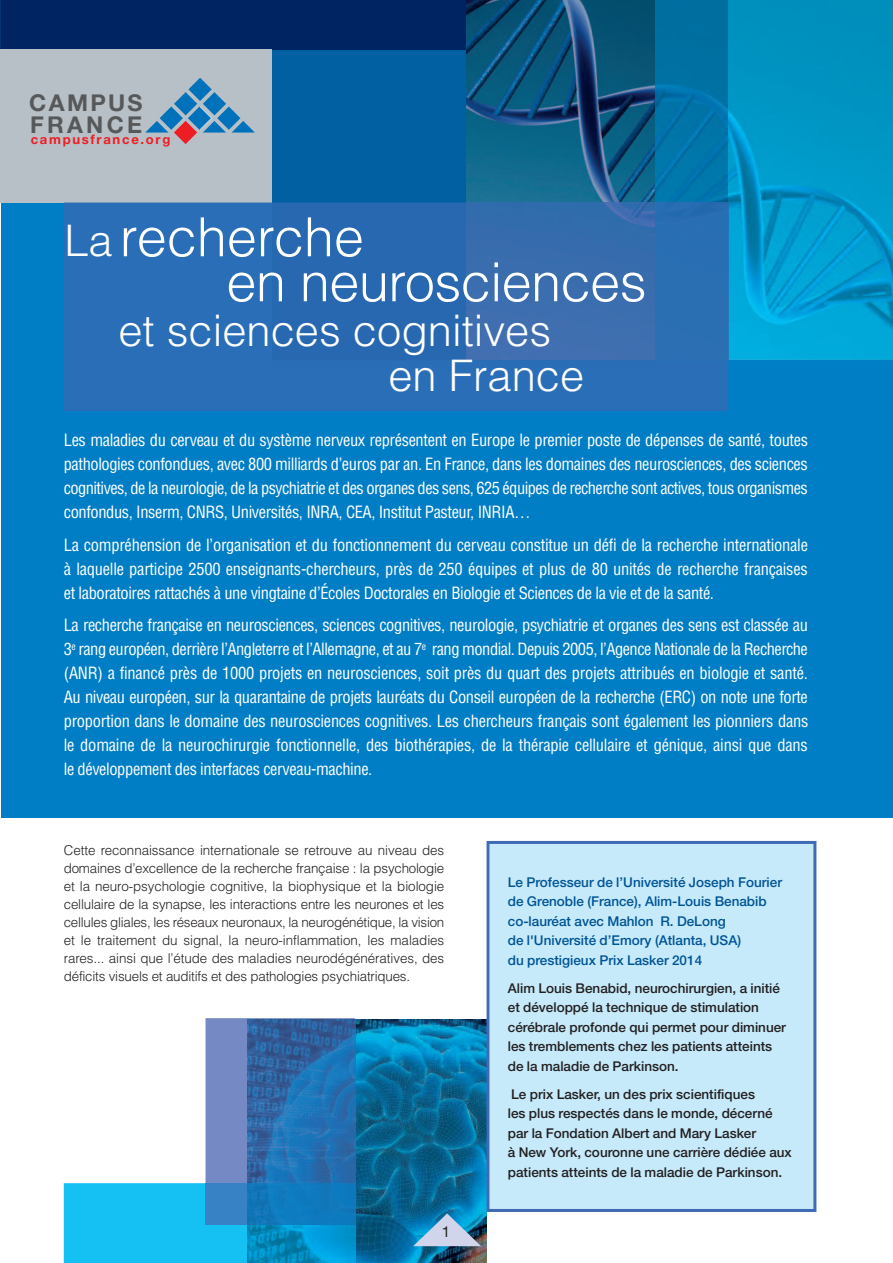
<style>
.page{position:relative;width:893px;height:1263px;background:#fff}
.page>*{position:absolute;margin:0;border:0;box-sizing:border-box;transform-origin:0 0}
.t1{font:300 54px/45px "Helvetica";letter-spacing:-.01em;color:#fff}
.t2{font:300 43.5px/45px "Helvetica";color:#fff}
.t3{font:700 23.25px "Helvetica Neue";letter-spacing:.12em;color:#57585a}
.t4{font:condensed 16.5px/24px "Helvetica";letter-spacing:-.025em;color:#fff;text-align:justify}
.t5{font:15px "Helvetica Neue";color:#231f20}
.t6{font:300 13.5px/18px "Helvetica";letter-spacing:-.015em;color:#231f20;text-align:justify}
.t7{font:500 13.5px/19.5px "Helvetica Neue";color:#231f20}
.t8{font:500 13.5px/19.5px "Helvetica Neue";color:#005495}
.t9{font:700 13.05px "Helvetica Neue";letter-spacing:.13em;color:#ee1d23}
.s1{font-size:43.5px}
</style>
<div class="page">
<img style="left:356px;top:1019px;width:130px;height:244px">
<div style="left:1px;top:0;width:892px;height:818px;background:#007ec5"></div>
<svg style="left:413px;top:1213px;width:68px;height:33px;background:#69a8cd"></svg>
<div style="left:1px;top:47px;width:271px;height:155px;background:#b7c0c6"></div>
<div style="left:0;top:0;width:893px;height:49px;background:#002361"></div>
<svg style="left:145px;top:78px;width:110px;height:66px"></svg>
<img style="left:728px;top:0;width:165px;height:360px">
<svg style="left:64px;top:1018px;width:291px;height:245px"></svg>
<div style="left:206px;top:1183px;width:41px;height:42px;background:#3782c4"></div>
<div style="left:272px;top:49px;width:195px;height:154px;background:#0060a2"></div>
<img style="left:467px;top:0;width:261px;height:203px">
<div style="left:64px;top:203px;width:664px;height:208px;background:#296eb7"></div>
<svg style="left:272px;top:203px;width:384px;height:157px;background:#306aaf"></svg>
<hr style="left:656px;top:360px;width:71px;height:1px;background:#246db3">
<svg style="left:0;top:0;width:1px;height:203px"></svg>
<div style="left:490px;top:844px;width:323px;height:365px;background:#c6eafa"></div>
<div style="left:487px;top:841px;width:329px;height:371px;border:3px solid #406ab4"></div>
<h3 class="t3" style="left:29px;top:95px;width:115px">CAMPUS</h3>
<h3 class="t3" style="left:30px;top:116px;width:113px">FRANCE</h3>
<p class="t9" style="left:31px;top:135px;width:141px">campusfrance.org</p>
<h1 class="t1" style="left:226px;top:212px;width:422px;text-indent:-162px"><span class="s1">La</span> recherche<br>en neurosciences</h1>
<h2 class="t2" style="left:388px;top:306px;width:197px;text-indent:-270px">et sciences cognitives en France</h2>
<p class="t4" style="left:64px;top:428px;width:746px">Les maladies du cerveau et du système nerveux représentent en Europe le premier poste de dépenses de santé, toutes pathologies confondues, avec 800 milliards d’euros par an. En France, dans les domaines des neurosciences, des sciences cognitives, de la neurologie, de la psychiatrie et des organes des sens, 625 équipes de recherche sont actives, tous organismes confondus, Inserm, CNRS, Universités, INRA, CEA, Institut Pasteur, INRIA…</p>
<p class="t4" style="left:64px;top:533px;width:746px">La compréhension de l’organisation et du fonctionnement du cerveau constitue un défi de la recherche internationale à laquelle participe 2500 enseignants-chercheurs, près de 250 équipes et plus de 80 unités de recherche françaises et laboratoires rattachés à une vingtaine d’Écoles Doctorales en Biologie et Sciences de la vie et de la santé.</p>
<p class="t4" style="left:64px;top:613px;width:746px">La recherche française en neurosciences, sciences cognitives, neurologie, psychiatrie et organes des sens est classée au 3<sup>e</sup> rang européen, derrière l’Angleterre et l’Allemagne, et au 7<sup>e</sup> rang mondial. Depuis 2005, l’Agence Nationale de la Recherche (ANR) a financé près de 1000 projets en neurosciences, soit près du quart des projets attribués en biologie et santé.<br>Au niveau européen, sur la quarantaine de projets lauréats du Conseil européen de la recherche (ERC) on note une forte proportion dans le domaine des neurosciences cognitives. Les chercheurs français sont également les pionniers dans le domaine de la neurochirurgie fonctionnelle, des biothérapies, de la thérapie cellulaire et génique, ainsi que dans le développement des interfaces cerveau-machine.</p>
<p class="t6" style="left:64px;top:840px;width:382px">Cette reconnaissance internationale se retrouve au niveau des domaines d’excellence de la recherche française : la psychologie et la neuro-psychologie cognitive, la biophysique et la biologie cellulaire de la synapse, les interactions entre les neurones et les cellules gliales, les réseaux neuronaux, la neurogénétique, la vision et le traitement du signal, la neuro-inflammation, les maladies rares... ainsi que l’étude des maladies neurodégénératives, des déficits visuels et auditifs et des pathologies psychiatriques.</p>
<p class="t5" style="left:442px;top:1226px;width:10px">1</p>
<p class="t8" style="left:508px;top:872px;width:276px">Le Professeur de l’Université Joseph Fourier de Grenoble (France), Alim-Louis Benabib co-lauréat avec Mahlon R. DeLong<br>de l'Université d’Emory (Atlanta, USA)<br>du prestigieux Prix Lasker 2014</p>
<p class="t7" style="left:508px;top:978px;width:280px">Alim Louis Benabid, neurochirurgien, a initié et développé la technique de stimulation cérébrale profonde qui permet pour diminuer les tremblements chez les patients atteints de la maladie de Parkinson.</p>
<p class="t7" style="left:508px;top:1084px;width:285px">Le prix Lasker, un des prix scientifiques<br>les plus respectés dans le monde, décerné par la Fondation Albert and Mary Lasker<br>à New York, couronne une carrière dédiée aux patients atteints de la maladie de Parkinson.</p>
</div>
